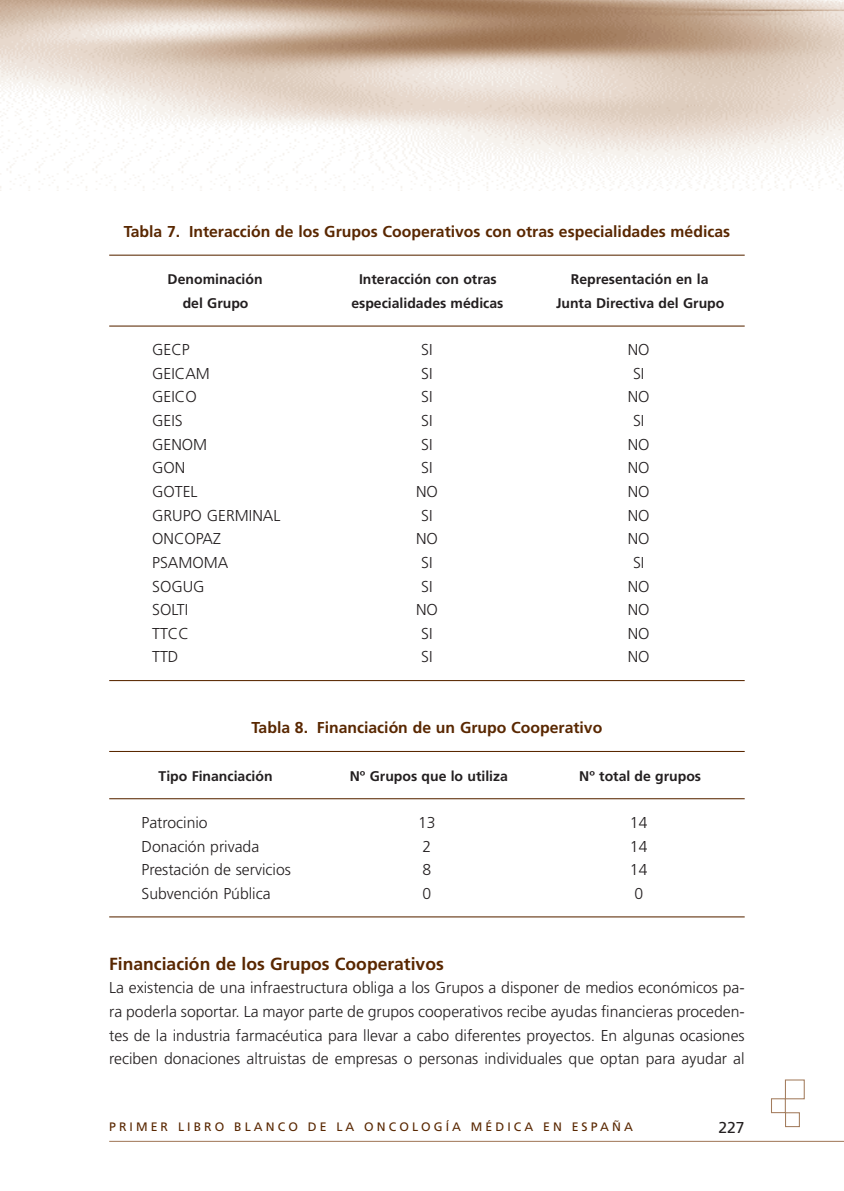
<style>
.page{position:relative;width:844px;height:1191px;background:#fff}
.page>*{position:absolute;margin:0;border:0;box-sizing:border-box;transform-origin:0 0}
.t1{font:700 17.5px "Frutiger";color:#592700}
.t2{font:300 15.75px/23.6px "Frutiger";color:#231f20;text-align:justify}
.t3{font:700 15.75px "Frutiger";color:#592700}
.t4{font:15.75px "Frutiger";color:#231f20}
.t5{font:700 14px "Frutiger";color:#231f20}
.t6{font:12.25px "Frutiger";letter-spacing:.25em;color:#592700}
</style>
<div class="page">
<img style="left:0;top:0;width:843px;height:191px">
<div style="left:784px;top:1112px;width:15px;height:15px;border:1px solid #a37c5d"></div>
<div style="left:770px;top:1098px;width:15px;height:15px;border:1px solid #a37c5d"></div>
<div style="left:784px;top:1079px;width:20px;height:20px;border:1px solid #a37c5d"></div>
<hr style="left:109px;top:1140px;width:734px;height:1px;background:#a37c5d">
<hr style="left:109px;top:255px;width:635px;height:1px;background:#592700">
<hr style="left:109px;top:325px;width:635px;height:1px;background:#592700">
<hr style="left:109px;top:680px;width:635px;height:1px;background:#592700">
<hr style="left:109px;top:751px;width:635px;height:1px;background:#592700">
<hr style="left:109px;top:798px;width:635px;height:1px;background:#592700">
<hr style="left:109px;top:916px;width:635px;height:1px;background:#592700">
<p class="t3" style="left:124px;top:225px;width:607px">Tabla 7. Interacción de los Grupos Cooperativos con otras especialidades médicas</p>
<p class="t5" style="left:168px;top:274px;width:96px">Denominación</p>
<p class="t5" style="left:359px;top:274px;width:139px">Interacción con otras</p>
<p class="t5" style="left:571px;top:274px;width:139px">Representación en la</p>
<p class="t5" style="left:183px;top:297px;width:67px">del Grupo</p>
<p class="t5" style="left:351px;top:297px;width:154px">especialidades médicas</p>
<p class="t5" style="left:556px;top:297px;width:170px">Junta Directiva del Grupo</p>
<p class="t2" style="left:152px;top:339px;width:39px">GECP</p>
<p class="t2" style="left:421px;top:339px;width:13px">SI</p>
<p class="t2" style="left:627px;top:339px;width:23px">NO</p>
<p class="t2" style="left:152px;top:363px;width:59px">GEICAM</p>
<p class="t2" style="left:421px;top:363px;width:13px">SI</p>
<p class="t2" style="left:633px;top:363px;width:13px">SI</p>
<p class="t2" style="left:152px;top:386px;width:46px">GEICO</p>
<p class="t2" style="left:421px;top:386px;width:13px">SI</p>
<p class="t2" style="left:627px;top:386px;width:23px">NO</p>
<p class="t2" style="left:152px;top:410px;width:32px">GEIS</p>
<p class="t2" style="left:421px;top:410px;width:13px">SI</p>
<p class="t2" style="left:633px;top:410px;width:13px">SI</p>
<p class="t2" style="left:152px;top:433px;width:57px">GENOM</p>
<p class="t2" style="left:421px;top:433px;width:13px">SI</p>
<p class="t2" style="left:627px;top:433px;width:23px">NO</p>
<p class="t2" style="left:152px;top:457px;width:35px">GON</p>
<p class="t2" style="left:421px;top:457px;width:13px">SI</p>
<p class="t2" style="left:627px;top:457px;width:23px">NO</p>
<p class="t2" style="left:152px;top:481px;width:47px">GOTEL</p>
<p class="t2" style="left:416px;top:481px;width:23px">NO</p>
<p class="t2" style="left:627px;top:481px;width:23px">NO</p>
<p class="t2" style="left:152px;top:504px;width:130px">GRUPO GERMINAL</p>
<p class="t2" style="left:421px;top:504px;width:13px">SI</p>
<p class="t2" style="left:627px;top:504px;width:23px">NO</p>
<p class="t2" style="left:152px;top:528px;width:70px">ONCOPAZ</p>
<p class="t2" style="left:416px;top:528px;width:23px">NO</p>
<p class="t2" style="left:627px;top:528px;width:23px">NO</p>
<p class="t2" style="left:152px;top:552px;width:78px">PSAMOMA</p>
<p class="t2" style="left:421px;top:552px;width:13px">SI</p>
<p class="t2" style="left:633px;top:552px;width:13px">SI</p>
<p class="t2" style="left:152px;top:575px;width:54px">SOGUG</p>
<p class="t2" style="left:421px;top:575px;width:13px">SI</p>
<p class="t2" style="left:627px;top:575px;width:23px">NO</p>
<p class="t2" style="left:152px;top:599px;width:38px">SOLTI</p>
<p class="t2" style="left:416px;top:599px;width:23px">NO</p>
<p class="t2" style="left:627px;top:599px;width:23px">NO</p>
<p class="t2" style="left:152px;top:622px;width:38px">TTCC</p>
<p class="t2" style="left:421px;top:622px;width:13px">SI</p>
<p class="t2" style="left:627px;top:622px;width:23px">NO</p>
<p class="t2" style="left:152px;top:646px;width:28px">TTD</p>
<p class="t2" style="left:421px;top:646px;width:13px">SI</p>
<p class="t2" style="left:627px;top:646px;width:23px">NO</p>
<p class="t3" style="left:251px;top:721px;width:352px">Tabla 8. Financiación de un Grupo Cooperativo</p>
<p class="t5" style="left:158px;top:770px;width:115px">Tipo Financiación</p>
<p class="t5" style="left:350px;top:770px;width:159px">Nº Grupos que lo utiliza</p>
<p class="t5" style="left:579px;top:770px;width:123px">Nº total de grupos</p>
<p class="t2" style="left:141px;top:811px;width:68px">Patrocinio</p>
<p class="t2" style="left:418px;top:811px;width:19px">13</p>
<p class="t2" style="left:629px;top:811px;width:19px">14</p>
<p class="t2" style="left:141px;top:835px;width:119px">Donación privada</p>
<p class="t2" style="left:422px;top:835px;width:10px">2</p>
<p class="t2" style="left:629px;top:835px;width:19px">14</p>
<p class="t2" style="left:141px;top:859px;width:151px">Prestación de servicios</p>
<p class="t2" style="left:422px;top:859px;width:10px">8</p>
<p class="t2" style="left:629px;top:859px;width:19px">14</p>
<p class="t2" style="left:141px;top:882px;width:131px">Subvención Pública</p>
<p class="t2" style="left:422px;top:882px;width:10px">0</p>
<p class="t2" style="left:634px;top:882px;width:10px">0</p>
<p class="t1" style="left:109px;top:956px;width:336px">Financiación de los Grupos Cooperativos</p>
<p class="t2" style="left:109px;top:977px;width:636px">La existencia de una infraestructura obliga a los Grupos a disponer de medios económicos pa&shy;ra poderla soportar. La mayor parte de grupos cooperativos recibe ayudas financieras proceden&shy;tes de la industria farmacéutica para llevar a cabo diferentes proyectos. En algunas ocasiones reciben donaciones altruistas de empresas o personas individuales que optan para ayudar al</p>
<p class="t6" style="left:109px;top:1121px;width:525px">PRIMER LIBRO BLANCO DE LA ONCOLOGÍA MÉDICA EN ESPAÑA</p>
<p class="t4" style="left:718px;top:1121px;width:28px">227</p>
</div>
